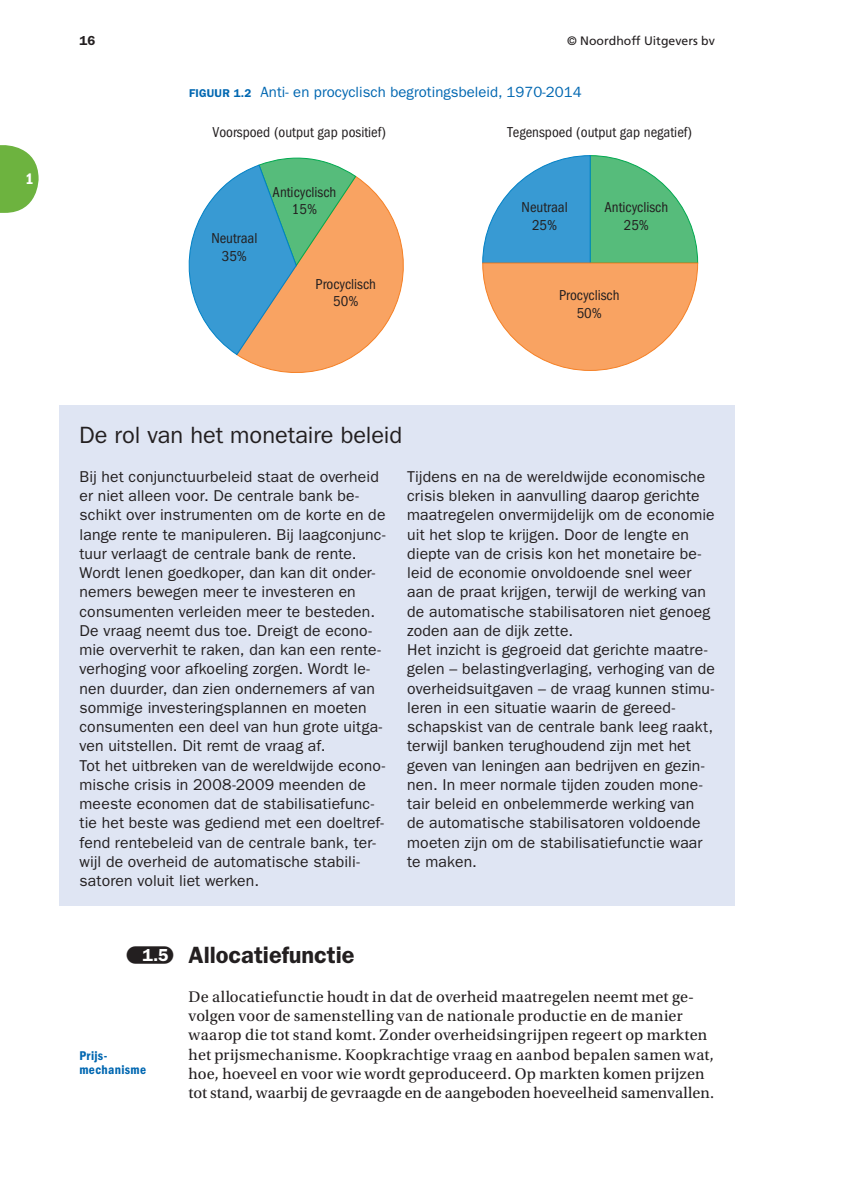
<style>
.page{position:relative;width:844px;height:1191px;background:#fff}
.page>*{position:absolute;margin:0;border:0;box-sizing:border-box;transform-origin:0 0}
.t1{font:23.62px "ITC Franklin Gothic Std";letter-spacing:-.005em;color:#231f20}
.t2{font:600 23.62px "ITC Franklin Gothic Std";color:#231f20}
.t3{font:16.1px/19.2px "Utopia Std";letter-spacing:.005em;color:#231f20}
.t4{font:15.75px/19.2px "ITC Franklin Gothic Std";letter-spacing:.01em;color:#231f20}
.t5{font:15.75px "ITC Franklin Gothic Std Dm Cd";color:#fff}
.t6{font:condensed 14.88px/17.7px "ITC Franklin Gothic Std";color:#231f20;text-align:center}
.t7{font:14.88px "ITC Franklin Gothic Std";letter-spacing:.005em;color:#0067b1}
.t8{font:13.12px/14.3px "ITC Franklin Gothic Std Dm Cd";letter-spacing:.025em;color:#0067b1}
.t9{font:600 13.12px "ITC Franklin Gothic Std";color:#231f20}
.t10{font:12.25px "Frutiger LT Std";color:#231f20}
.s1{font-weight:600;font-size:11.38px}
.s2{font-family:"Franklin Gothic Demi Met Pil";font-weight:400;font-size:17.5px}
.s3{font-size:17.5px;color:#fff}
</style>
<div class="page">
<svg style="left:0;top:145px;width:39px;height:68px"></svg>
<svg style="left:188px;top:157px;width:216px;height:216px"></svg>
<svg style="left:482px;top:155px;width:216px;height:216px"></svg>
<div style="left:59px;top:405px;width:675px;height:500px;background:#dfe5f3"></div>
<p class="t5" style="left:26px;top:173px;width:10px">1</p>
<p class="t9" style="left:79px;top:35px;width:17px">16</p>
<p class="t10" style="left:567px;top:35px;width:149px">© Noordhoff Uitgevers bv</p>
<p class="t7" style="left:189px;top:86px;width:394px"><span class="s1">FIGUUR 1.2</span> Anti- en procyclisch begrotingsbeleid, 1970-2014</p>
<p class="t6" style="left:212px;top:124px;width:175px">Voorspoed (output gap positief)</p>
<p class="t6" style="left:507px;top:124px;width:186px">Tegenspoed (output gap negatief)</p>
<p class="t6" style="left:211px;top:230px;width:48px">Neutraal<br>35%</p>
<p class="t6" style="left:272px;top:184px;width:65px">Anticyclisch<br>15%</p>
<p class="t6" style="left:521px;top:200px;width:48px">Neutraal<br>25%</p>
<p class="t6" style="left:604px;top:200px;width:65px">Anticyclisch<br>25%</p>
<p class="t6" style="left:315px;top:276px;width:62px">Procyclisch<br>50%</p>
<p class="t6" style="left:559px;top:287px;width:62px">Procyclisch<br>50%</p>
<h1 class="t1" style="left:79px;top:426px;width:324px">De rol van het monetaire beleid</h1>
<p class="t4" style="left:79px;top:468px;width:307px">Bij het conjunctuurbeleid staat de overheid er niet alleen voor. De centrale bank be&shy;schikt over instrumenten om de korte en de lange rente te manipuleren. Bij laagconjunc&shy;tuur verlaagt de centrale bank de rente.<br>Wordt lenen goedkoper, dan kan dit onder&shy;nemers bewegen meer te investeren en consumenten verleiden meer te besteden.<br>De vraag neemt dus toe. Dreigt de econo&shy;mie oververhit te raken, dan kan een rente&shy;verhoging voor afkoeling zorgen. Wordt le&shy;nen duurder, dan zien ondernemers af van sommige investeringsplannen en moeten consumenten een deel van hun grote uitga&shy;ven uitstellen. Dit remt de vraag af.<br>Tot het uitbreken van de wereldwijde econo&shy;mische crisis in 2008-2009 meenden de meeste economen dat de stabilisatiefunc&shy;tie het beste was gediend met een doeltref&shy;fend rentebeleid van de centrale bank, ter&shy;wijl de overheid de automatische stabili&shy;satoren voluit liet werken.</p>
<p class="t4" style="left:407px;top:468px;width:309px">Tijdens en na de wereldwijde economische crisis bleken in aanvulling daarop gerichte maatregelen onvermijdelijk om de economie uit het slop te krijgen. Door de lengte en diepte van de crisis kon het monetaire be&shy;leid de economie onvoldoende snel weer aan de praat krijgen, terwijl de werking van de automatische stabilisatoren niet genoeg zoden aan de dijk zette.<br>Het inzicht is gegroeid dat gerichte maatre&shy;gelen – belastingverlaging, verhoging van de overheidsuitgaven – de vraag kunnen stimu&shy;leren in een situatie waarin de gereed&shy;schapskist van de centrale bank leeg raakt, terwijl banken terughoudend zijn met het geven van leningen aan bedrijven en gezin&shy;nen. In meer normale tijden zouden mone&shy;tair beleid en onbelemmerde werking van de automatische stabilisatoren voldoende moeten zijn om de stabilisatiefunctie waar te maken.</p>
<h1 class="t2" style="left:127px;top:946px;width:229px"><span class="s2">§</span><span class="s3">1.5</span> Allocatiefunctie</h1>
<p class="t3" style="left:189px;top:988px;width:527px">De allocatiefunctie houdt in dat de overheid maatregelen neemt met ge&shy;volgen voor de samenstelling van de nationale productie en de manier waarop die tot stand komt. Zonder overheidsingrijpen regeert op markten het prijsmechanisme. Koopkrachtige vraag en aanbod bepalen samen wat, hoe, hoeveel en voor wie wordt geproduceerd. Op markten komen prijzen tot stand, waarbij de gevraagde en de aangeboden hoeveelheid samenvallen.</p>
<p class="t8" style="left:79px;top:1049px;width:68px">Prijs&shy;mechanisme</p>
</div>
